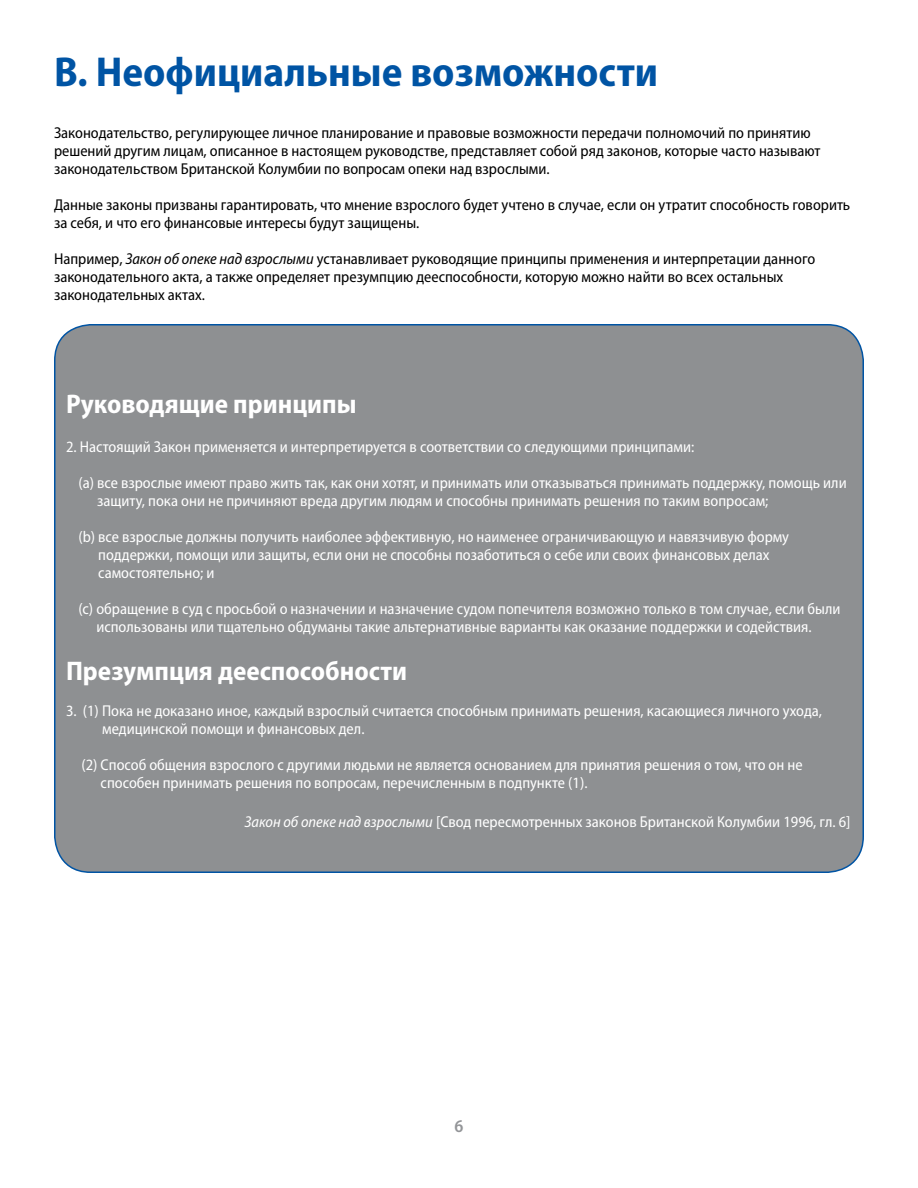
<style>
.page{position:relative;width:918px;height:1188px;background:#fff}
.page>*{position:absolute;margin:0;border:0;box-sizing:border-box;transform-origin:0 0}
.t1{font:700 semi-condensed 42px "Myriad Pro";color:#0054a4}
.t2{font:700 semi-condensed 27px "Myriad Pro";color:#fff}
.t3{font:600 semi-condensed 18px "Myriad Pro";color:#939598}
.t4{font:semi-condensed 15.75px/18px "Myriad Pro";color:#fff}
.t5{font:semi-condensed 15.75px/18px "Myriad Pro";color:#000}
.s1{font-style:italic}
</style>
<div class="page">
<div style="left:55px;top:325px;width:808px;height:547px;background:#8e9092;border-radius:36px"></div>
<h1 class="t1" style="left:54px;top:48px;width:606px">B. Неофициальные возможности</h1>
<p class="t5" style="left:54px;top:124px;width:768px">Законодательство, регулирующее личное планирование и правовые возможности передачи полномочий по принятию решений другим лицам, описанное в настоящем руководстве, представляет собой ряд законов, которые часто называют законодательством Британской Колумбии по вопросам опеки над взрослыми.</p>
<p class="t5" style="left:54px;top:196px;width:798px">Данные законы призваны гарантировать, что мнение взрослого будет учтено в случае, если он утратит способность говорить за себя, и что его финансовые интересы будут защищены.</p>
<p class="t5" style="left:54px;top:250px;width:763px">Например, <span class="s1">Закон об опеке над взрослыми</span> устанавливает руководящие принципы применения и интерпретации данного законодательного акта, а также определяет презумпцию дееспособности, которую можно найти во всех остальных законодательных актах.</p>
<h2 class="t2" style="left:66px;top:389px;width:292px">Руководящие принципы</h2>
<p class="t4" style="left:66px;top:438px;width:630px">2. Настоящий Закон применяется и интерпретируется в соответствии со следующими принципами:</p>
<p class="t4" style="left:97px;top:474px;width:751px;text-indent:-19px">(a) все взрослые имеют право жить так, как они хотят, и принимать или отказываться принимать поддержку, помощь или защиту, пока они не причиняют вреда другим людям и способны принимать решения по таким вопросам;</p>
<p class="t4" style="left:98px;top:528px;width:692px;text-indent:-20px">(b) все взрослые должны получить наиболее эффективную, но наименее ограничивающую и навязчивую форму поддержки, помощи или защиты, если они не способны позаботиться о себе или своих финансовых делах самостоятельно; и</p>
<p class="t4" style="left:96px;top:600px;width:746px;text-indent:-18px">(c) обращение в суд с просьбой о назначении и назначение судом попечителя возможно только в том случае, если были использованы или тщательно обдуманы такие альтернативные варианты как оказание поддержки и содействия.</p>
<h2 class="t2" style="left:66px;top:656px;width:343px">Презумпция дееспособности</h2>
<p class="t4" style="left:102px;top:702px;width:722px;text-indent:-36px">3. (1) Пока не доказано иное, каждый взрослый считается способным принимать решения, касающиеся личного ухода, медицинской помощи и финансовых дел.</p>
<p class="t4" style="left:101px;top:756px;width:704px;text-indent:-19px">(2) Способ общения взрослого с другими людьми не является основанием для принятия решения о том, что он не способен принимать решения по вопросам, перечисленным в подпункте (1).</p>
<p class="t4" style="left:245px;top:813px;width:607px"><span class="s1">Закон об опеке над взрослыми</span> [Свод пересмотренных законов Британской Колумбии 1996, гл. 6]</p>
<p class="t3" style="left:455px;top:1116px;width:10px">6</p>
</div>
